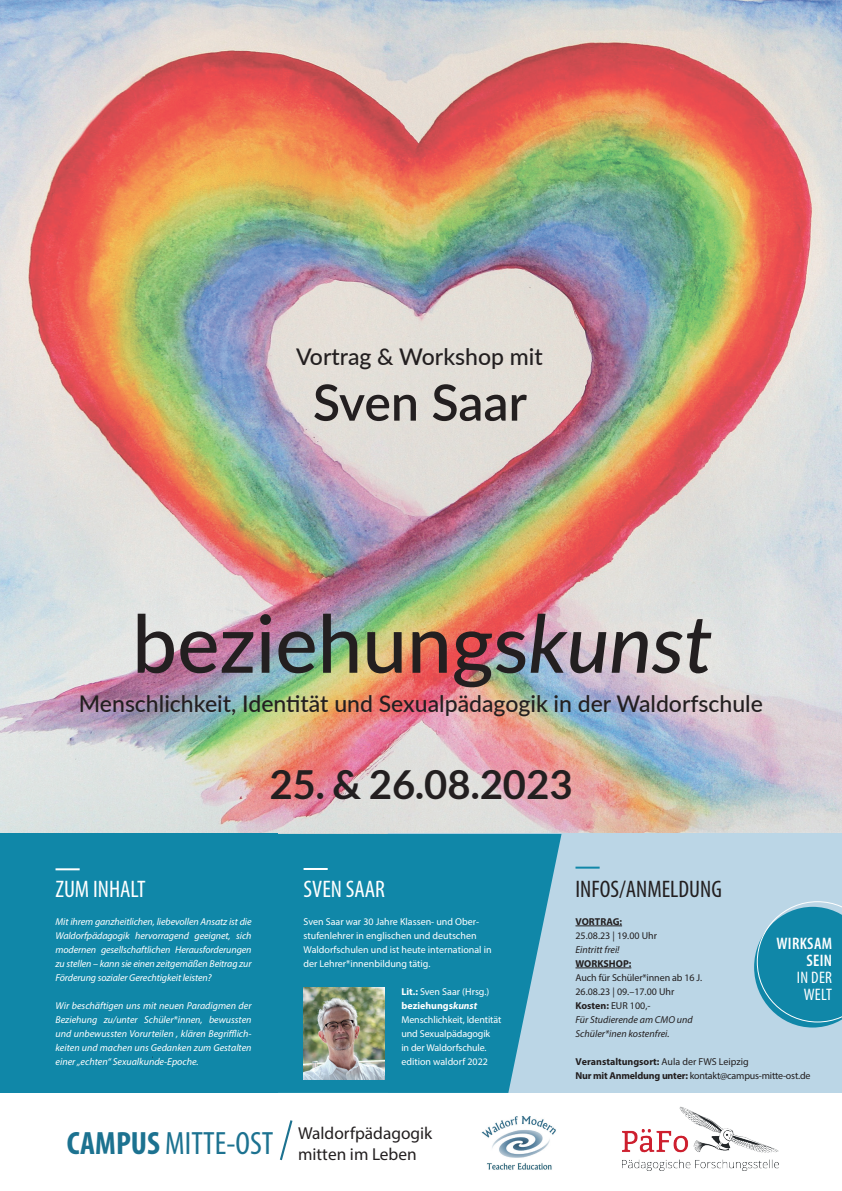
<style>
.page{position:relative;width:842px;height:1191px;background:#fff}
.page>*{position:absolute;margin:0;border:0;box-sizing:border-box;transform-origin:0 0}
.t1{font:500 80px "Lato";color:#231f20}
.t2{font:600 50px "Lato";letter-spacing:-.005em;color:#231f20}
.t3{font:700 40px "Lato";color:#231f20}
.t4{font:condensed 32.4px "Myriad Pro";color:#1c7290}
.t5{font:condensed 24px "Myriad Pro";color:#fff}
.t6{font:condensed 24px "Myriad Pro";color:#231f20}
.t7{font:500 23px "Lato";color:#231f20}
.t8{font:17.3px/20.8px "Myriad Pro";color:#231f20}
.t9{font:600 condensed 16.7px/16.7px "Myriad Pro";letter-spacing:.02em;color:#fff;text-align:right}
.t10{font:condensed 16.7px/16.7px "Myriad Pro";letter-spacing:.02em;color:#fff;text-align:center}
.t11{font:italic 10px/14px "Myriad Pro";letter-spacing:-.01em;color:#fff;text-align:justify}
.t12{font:10px/14px "Myriad Pro";color:#fff}
.t13{font:10px/14px "Myriad Pro";letter-spacing:-.01em;color:#231f20}
.t14{font:700 10px "Myriad Pro";color:#231f20}
.t15{font:italic 10px "Myriad Pro";color:#231f20}
.s1{font-style:italic}
.s2{font-weight:700}
.s3{font-weight:700;font-style:italic}
</style>
<div class="page">
<img style="left:0;top:0;width:842px;height:853px">
<div style="left:0;top:834px;width:278px;height:259px;background:#1087a8"></div>
<img style="left:481px;top:1116px;width:75px;height:54px">
<div style="left:388px;top:834px;width:453px;height:259px;background:#bbd6e6"></div>
<svg style="left:278px;top:834px;width:283px;height:259px;fill:#1087a8"></svg>
<svg style="left:754px;top:901px;width:88px;height:126px"></svg>
<hr style="left:575px;top:925px;width:47px;height:1px;background:#231f20">
<hr style="left:575px;top:967px;width:56px;height:1px;background:#231f20">
<hr style="left:56px;top:868px;width:24px;height:2px;background:#fff">
<hr style="left:304px;top:868px;width:24px;height:2px;background:#fff">
<hr style="left:575px;top:866px;width:25px;height:2px;background:#1087a8">
<img style="left:304px;top:987px;width:80px;height:92px">
<img style="left:622px;top:1106px;width:157px;height:64px">
<svg style="left:279px;top:1120px;width:14px;height:41px"></svg>
<h3 class="t7" style="left:296px;top:340px;width:248px">Vortrag &amp; Workshop mit</h3>
<h2 class="t2" style="left:313px;top:366px;width:216px">Sven Saar</h2>
<h1 class="t1" style="left:132px;top:586px;width:582px">beziehungs<span class="s1">kunst</span></h1>
<h3 class="t7" style="left:79px;top:687px;width:685px">Menschlichkeit, Identität und Sexualpädagogik in der Waldorfschule</h3>
<h3 class="t3" style="left:269px;top:761px;width:304px">25. &amp; 26.08.2023</h3>
<h3 class="t5" style="left:56px;top:874px;width:92px">ZUM INHALT</h3>
<h3 class="t5" style="left:304px;top:874px;width:83px">SVEN SAAR</h3>
<h3 class="t6" style="left:575px;top:874px;width:148px">INFOS/ANMELDUNG</h3>
<p class="t11" style="left:56px;top:914px;width:198px">Mit ihrem ganzheitlichen, liebevollen Ansatz ist die Waldorfpädagogik hervorragend geeignet, sich modernen gesellschaftlichen Herausforderungen zu stellen – kann sie einen zeitgemäßen Beitrag zur Förderung sozialer Gerechtigkeit leisten?</p>
<p class="t11" style="left:56px;top:998px;width:198px">Wir beschäftigen uns mit neuen Paradigmen der Beziehung zu/unter Schüler*innen, bewussten und unbewussten Vorurteilen , klären Begrifflich&shy;keiten und machen uns Gedanken zum Gestalten einer „echten“ Sexualkunde-Epoche.</p>
<p class="t12" style="left:304px;top:914px;width:190px">Sven Saar war 30 Jahre Klassen- und Ober&shy;stufenlehrer in englischen und deutschen Waldorfschulen und ist heute international in der Lehrer*innenbildung tätig.</p>
<p class="t14" style="left:575px;top:915px;width:48px">VORTRAG:</p>
<p class="t13" style="left:575px;top:928px;width:83px">25.08.23 | 19.00 Uhr</p>
<p class="t15" style="left:575px;top:943px;width:46px">Eintritt frei!</p>
<p class="t14" style="left:575px;top:957px;width:57px">WORKSHOP:</p>
<p class="t13" style="left:575px;top:970px;width:128px">Auch für Schüler*innen ab 16 J.<br>26.08.23 | 09.–17.00 Uhr<br><span class="s2">Kosten:</span> EUR 100,-<br><span class="s1">Für Studierende am CMO und<br>Schüler*inen kostenfrei.</span></p>
<p class="t13" style="left:575px;top:1054px;width:236px;line-height:13.6px"><span class="s2">Veranstaltungsort:</span> Aula der FWS Leipzig<br><span class="s2">Nur mit Anmeldung unter:</span> kontakt@campus-mitte-ost.de</p>
<h3 class="t9" style="left:776px;top:935px;width:57px">WIRKSAM<br>SEIN</h3>
<h3 class="t10" style="left:797px;top:968px;width:37px">IN DER<br>WELT</h3>
<p class="t12" style="left:401px;top:984px;width:102px"><span class="s2">Lit.:</span> Sven Saar (Hrsg.) <span class="s2">beziehungs</span><span class="s3">kunst<br></span>Menschlichkeit, Identität und Sexualpädagogik<br>in der Waldorfschule. edition waldorf 2022</p>
<h3 class="t4" style="left:67px;top:1123px;width:208px"><span class="s2">CAMPUS</span> MITTE-OST</h3>
<h3 class="t8" style="left:298px;top:1122px;width:136px">Waldorfpädagogik mitten im Leben</h3>
</div>
